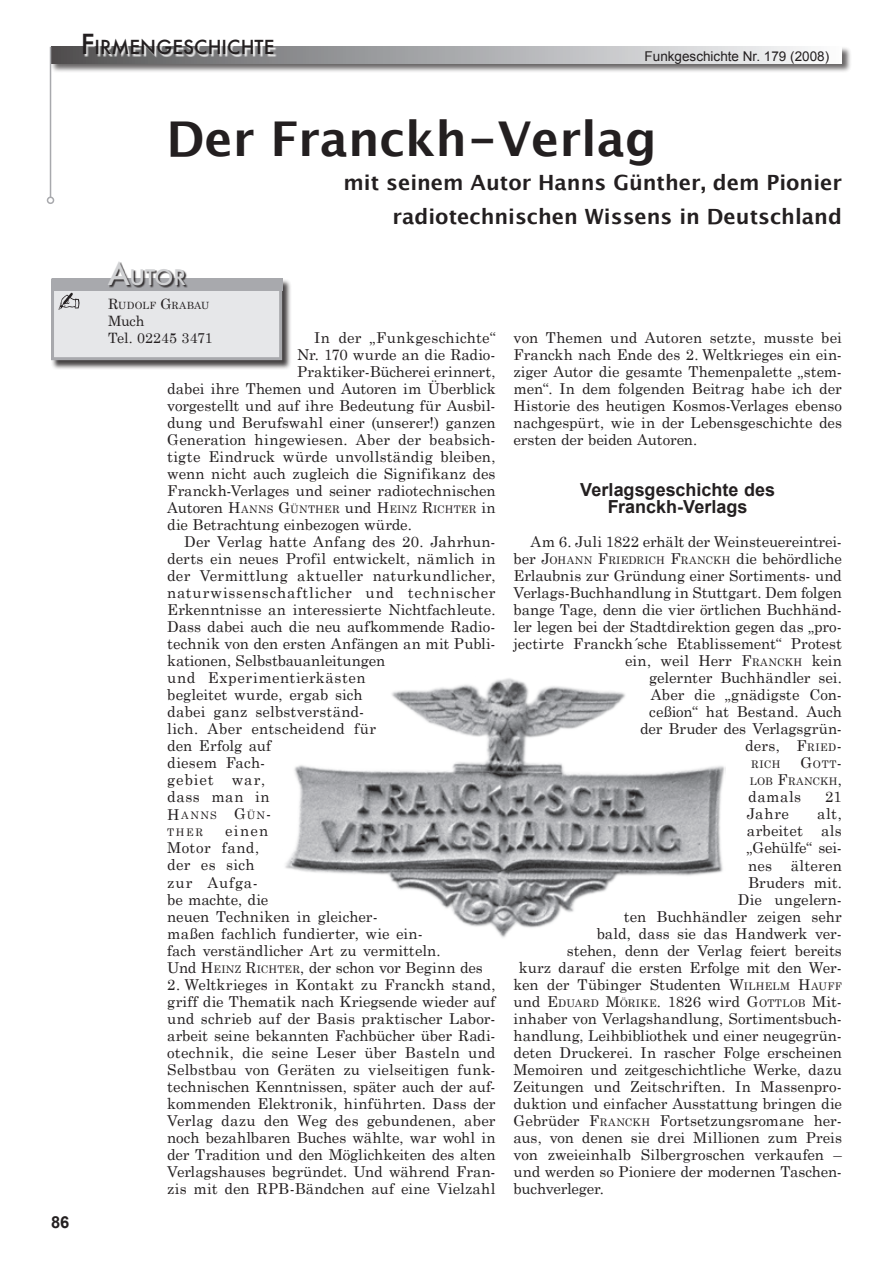
<style>
.page{position:relative;width:893px;height:1263px;background:#fff}
.page>*{position:absolute;margin:0;border:0;box-sizing:border-box;transform-origin:0 0}
.t1{font:700 48px "Lucida Grande";color:#231f20}
.t2{font:500 27px "Futura";color:#231f20}
.t3{font:700 21px/34px "Lucida Grande";color:#231f20;text-align:right}
.t4{font:500 21px "Futura";color:#d1d2d4}
.t5{font:500 18.9px "Futura";color:#231f20}
.t6{font:700 18px/17px "Arial";color:#231f20;text-align:center}
.t7{font:700 16.5px "Arial";color:#231f20}
.t8{font:15px/17px "Century Schoolbook";color:#231f20;text-align:right}
.t9{font:15px "Century Schoolbook";letter-spacing:.02em;color:#231f20}
.t10{font:15px "Century Schoolbook";letter-spacing:.05em;color:#231f20}
.t11{font:15px "Century Schoolbook";letter-spacing:.04em;color:#231f20}
.t12{font:15px "Century Schoolbook";letter-spacing:.06em;color:#231f20}
.t13{font:14.25px/17px "Century Schoolbook";letter-spacing:-.01em;color:#231f20}
.t14{font:13.5px "Arial";color:#231f20}
.t15{font:10.5px "Century Schoolbook";letter-spacing:.025em;color:#231f20}
.t16{font:10.5px/17px "Century Schoolbook";letter-spacing:.045em;color:#231f20;text-align:right}
.t17{font:10.5px/17px "Century Schoolbook";letter-spacing:.14em;color:#231f20}
.t18{font:10.05px "Century Schoolbook";letter-spacing:.025em;color:#231f20}
.s1{font-size:30px}
.s2{font-size:14.25px}
.s3{font-size:15px}
.s4{font-style:inherit}
.s5{font-size:10.5px}
</style>
<div class="page">
<div style="left:51px;top:47px;width:802px;height:30px;background:#231f20;opacity:.85"></div>
<svg style="left:51px;top:47px;width:791px;height:17px;background:#c6c7c9"></svg>
<hr style="left:50px;top:47px;width:1px;height:150px;background:#a8a9ad">
<div style="left:47px;top:197px;width:7px;height:7px;border:2px solid #a8a9ad;border-radius:50%"></div>
<div style="left:84px;top:35px;width:356px;height:54px;background:#fff;opacity:.85"></div>
<div style="left:51px;top:278px;width:242px;height:93px;background:#231f20;opacity:.85"></div>
<div style="left:53px;top:280px;width:228px;height:79px;background:#e6e7e9"></div>
<img style="left:58px;top:293px;width:22px;height:16px">
<div style="left:51px;top:279px;width:231px;height:81px;border:3px solid #a8a9ad"></div>
<div style="left:52px;top:279px;width:230px;height:12px;background:#a8a9ad"></div>
<div style="left:109px;top:262px;width:169px;height:45px;background:#231f20;opacity:.85"></div>
<img style="left:285px;top:678px;width:441px;height:260px">
<h2 class="t2" style="left:81px;top:25px;width:15px">F</h2>
<p class="t5" style="left:95px;top:34px;width:181px">IRMENGESCHICHTE</p>
<p class="t14" style="left:645px;top:48px;width:186px">Funkgeschichte Nr. 179 (2008)</p>
<p class="t7" style="left:51px;top:1212px;width:20px">86</p>
<h1 class="t1" style="left:167px;top:111px;width:492px">Der Franckh-Verlag</h1>
<h3 class="t3" style="left:344px;top:166px;width:500px">mit seinem Autor Hanns Günther, dem Pionier radiotechnischen Wissens in Deutschland</h3>
<h3 class="t4" style="left:108px;top:263px;width:80px"><span class="s1">A</span>UTOR</h3>
<p class="t18" style="left:108px;top:299px;width:103px"><span class="s2">R</span>UDOLF <span class="s2">G</span>RABAU</p>
<p class="t13" style="left:108px;top:312px;width:106px">Much<br>Tel. 02245 3471</p>
<p class="t8" style="left:167px;top:329px;width:330px">In der „Funkgeschichte“<br>Nr. 170 wurde an die Radio-Praktiker-Bücherei erinnert,<br>dabei ihre Themen und Autoren im Überblick vorgestellt und auf ihre Bedeutung für Ausbil&shy;dung und Berufswahl einer (unserer!) ganzen Generation hingewiesen. Aber der beabsich&shy;tigte Eindruck würde unvollständig bleiben, wenn nicht auch zugleich die Signifikanz des Franckh-Verlages und seiner radiotechnischen</p>
<p class="t15" style="left:167px;top:503px;width:330px"><span class="s3">Autoren</span> <span class="s3">H</span>ANNS <span class="s3">G</span>ÜNTHER <span class="s3">und</span> <span class="s3">H</span>EINZ <span class="s3">R</span>ICHTER <span class="s3">in</span></p>
<p class="t8" style="left:167px;top:516px;width:246px">die Betrachtung einbezogen würde.</p>
<p class="t8" style="left:184px;top:533px;width:313px">Der Verlag hatte Anfang des 20. Jahrhun-</p>
<p class="t8" style="left:167px;top:550px;width:330px">derts ein neues Profil entwickelt, nämlich in</p>
<p class="t9" style="left:167px;top:566px;width:330px">der Vermittlung aktueller naturkundlicher,</p>
<p class="t10" style="left:167px;top:583px;width:330px">naturwissenschaftlicher und technischer</p>
<p class="t8" style="left:167px;top:601px;width:330px">Erkenntnisse an interessierte Nichtfachleute.</p>
<p class="t8" style="left:167px;top:618px;width:330px">Dass dabei auch die neu aufkommende Radio-</p>
<p class="t8" style="left:167px;top:635px;width:330px">technik von den ersten Anfängen an mit Publi-</p>
<p class="t8" style="left:167px;top:652px;width:219px">kationen, Selbstbauanleitungen</p>
<p class="t11" style="left:167px;top:669px;width:200px">und Experimentierkästen</p>
<p class="t8" style="left:167px;top:686px;width:197px">begleitet wurde, ergab sich</p>
<p class="t8" style="left:167px;top:703px;width:198px">dabei ganz selbstverständ-</p>
<p class="t8" style="left:167px;top:720px;width:211px">lich. Aber entscheidend für</p>
<p class="t8" style="left:167px;top:737px;width:105px">den Erfolg auf</p>
<p class="t8" style="left:167px;top:754px;width:99px">diesem Fach-</p>
<p class="t12" style="left:167px;top:771px;width:99px">gebiet war,</p>
<p class="t11" style="left:167px;top:788px;width:104px">dass man in</p>
<p class="t17" style="left:167px;top:807px;width:105px"><span class="s3">H</span>ANNS <span class="s3">G</span>ÜN<span class="s3">-<br></span>THER</p>
<p class="t8" style="left:167px;top:822px;width:317px;text-align:left;text-indent:58px">einen<br>Motor fand,<br>der es sich<br>zur Aufga-<br>be machte, die<br>neuen Techniken in gleicher-<br>maßen fachlich fundierter, wie ein-<br>fach verständlicher Art zu vermitteln.<br>Und <span class="s4">H</span><span class="s5">EINZ</span> <span class="s4">R</span><span class="s5">ICHTER</span>, der schon vor Beginn des</p>
<p class="t8" style="left:167px;top:975px;width:330px;text-align:justify">2. Weltkrieges in Kontakt zu Franckh stand, griff die Thematik nach Kriegsende wieder auf und schrieb auf der Basis praktischer Labor&shy;arbeit seine bekannten Fachbücher über Radi&shy;otechnik, die seine Leser über Basteln und Selbstbau von Geräten zu vielseitigen funk&shy;technischen Kenntnissen, später auch der auf&shy;kommenden Elektronik, hinführten. Dass der Verlag dazu den Weg des gebundenen, aber noch bezahlbaren Buches wählte, war wohl in der Tradition und den Möglichkeiten des alten Verlagshauses begründet. Und während Fran&shy;zis mit den RPB-Bändchen auf eine Vielzahl</p>
<p class="t8" style="left:514px;top:329px;width:330px;text-align:justify">von Themen und Autoren setzte, musste bei Franckh nach Ende des 2. Weltkrieges ein ein&shy;ziger Autor die gesamte Themenpalette „stem&shy;men“. In dem folgenden Beitrag habe ich der Historie des heutigen Kosmos-Verlages ebenso nachgespürt, wie in der Lebensgeschichte des ersten der beiden Autoren.</p>
<p class="t6" style="left:580px;top:481px;width:197px">Verlagsgeschichte des<br>Franckh-Verlags</p>
<p class="t8" style="left:531px;top:533px;width:313px">Am 6. Juli 1822 erhält der Weinsteuereintrei-</p>
<p class="t15" style="left:514px;top:554px;width:330px"><span class="s3">ber</span> <span class="s3">J</span>OHANN <span class="s3">F</span>RIEDRICH <span class="s3">F</span>RANCKH <span class="s3">die behördliche</span></p>
<p class="t8" style="left:514px;top:567px;width:330px">Erlaubnis zur Gründung einer Sortiments- und Verlags-Buchhandlung in Stuttgart. Dem folgen bange Tage, denn die vier örtlichen Buchhänd&shy;ler legen bei der Stadtdirektion gegen das „pro&shy;jectirte Franckh´sche Etablissement“ Protest ein, weil Herr <span class="s4">F</span><span class="s5">RANCKH</span> kein<br>gelernter Buchhändler sei.<br>Aber die „gnädigste Con-<br>ceßion“ hat Bestand. Auch<br>der Bruder des Verlagsgrün-<br>ders, <span class="s4">F</span><span class="s5">RIED</span><span class="s4">-</span></p>
<p class="t15" style="left:751px;top:758px;width:30px">RICH</p>
<p class="t16" style="left:750px;top:756px;width:94px"><span class="s3">G</span>OTT<span class="s3">-<br></span>LOB <span class="s3">F</span>RANCKH<span class="s3">,</span></p>
<p class="t8" style="left:748px;top:788px;width:54px">damals</p>
<p class="t8" style="left:825px;top:788px;width:18px">21</p>
<p class="t8" style="left:747px;top:805px;width:44px">Jahre</p>
<p class="t8" style="left:817px;top:805px;width:26px">alt,</p>
<p class="t8" style="left:747px;top:822px;width:97px">arbeitet als</p>
<p class="t8" style="left:747px;top:839px;width:97px">„Gehülfe“ sei-</p>
<p class="t8" style="left:748px;top:856px;width:95px">nes älteren</p>
<p class="t8" style="left:748px;top:873px;width:95px">Bruders mit.</p>
<p class="t8" style="left:738px;top:890px;width:106px">Die ungelern-</p>
<p class="t8" style="left:624px;top:907px;width:220px">ten Buchhändler zeigen sehr</p>
<p class="t8" style="left:597px;top:924px;width:247px">bald, dass sie das Handwerk ver-</p>
<p class="t8" style="left:567px;top:941px;width:277px">stehen, denn der Verlag feiert bereits</p>
<p class="t8" style="left:519px;top:958px;width:325px">kurz darauf die ersten Erfolge mit den Wer-</p>
<p class="t8" style="left:514px;top:975px;width:322px">ken der Tübinger Studenten <span class="s4">W</span><span class="s5">ILHELM</span> <span class="s4">H</span><span class="s5">AUFF</span></p>
<p class="t8" style="left:514px;top:992px;width:330px">und <span class="s4">E</span> <span class="s5">DUARD</span> <span class="s4">M</span><span class="s5">ÖRIKE</span>. 1826 wird <span class="s4">G</span><span class="s5">OTTLOB</span> Mit-</p>
<p class="t8" style="left:514px;top:1009px;width:330px">inhaber von Verlagshandlung, Sortimentsbuch-</p>
<p class="t8" style="left:514px;top:1026px;width:330px">handlung, Leihbibliothek und einer neugegrün-</p>
<p class="t8" style="left:514px;top:1043px;width:330px">deten Druckerei. In rascher Folge erscheinen</p>
<p class="t8" style="left:514px;top:1060px;width:330px">Memoiren und zeitgeschichtliche Werke, dazu</p>
<p class="t8" style="left:514px;top:1077px;width:330px">Zeitungen und Zeitschriften. In Massenpro-</p>
<p class="t8" style="left:514px;top:1094px;width:330px">duktion und einfacher Ausstattung bringen die</p>
<p class="t8" style="left:514px;top:1111px;width:330px">Gebrüder <span class="s4">F</span><span class="s5">RANCKH</span> Fortsetzungsromane her-</p>
<p class="t8" style="left:514px;top:1128px;width:330px">aus, von denen sie drei Millionen zum Preis</p>
<p class="t8" style="left:514px;top:1145px;width:330px">von zweieinhalb Silbergroschen verkaufen –</p>
<p class="t8" style="left:514px;top:1162px;width:330px">und werden so Pioniere der modernen Taschen-</p>
<p class="t8" style="left:514px;top:1179px;width:92px">buchverleger.</p>
</div>
